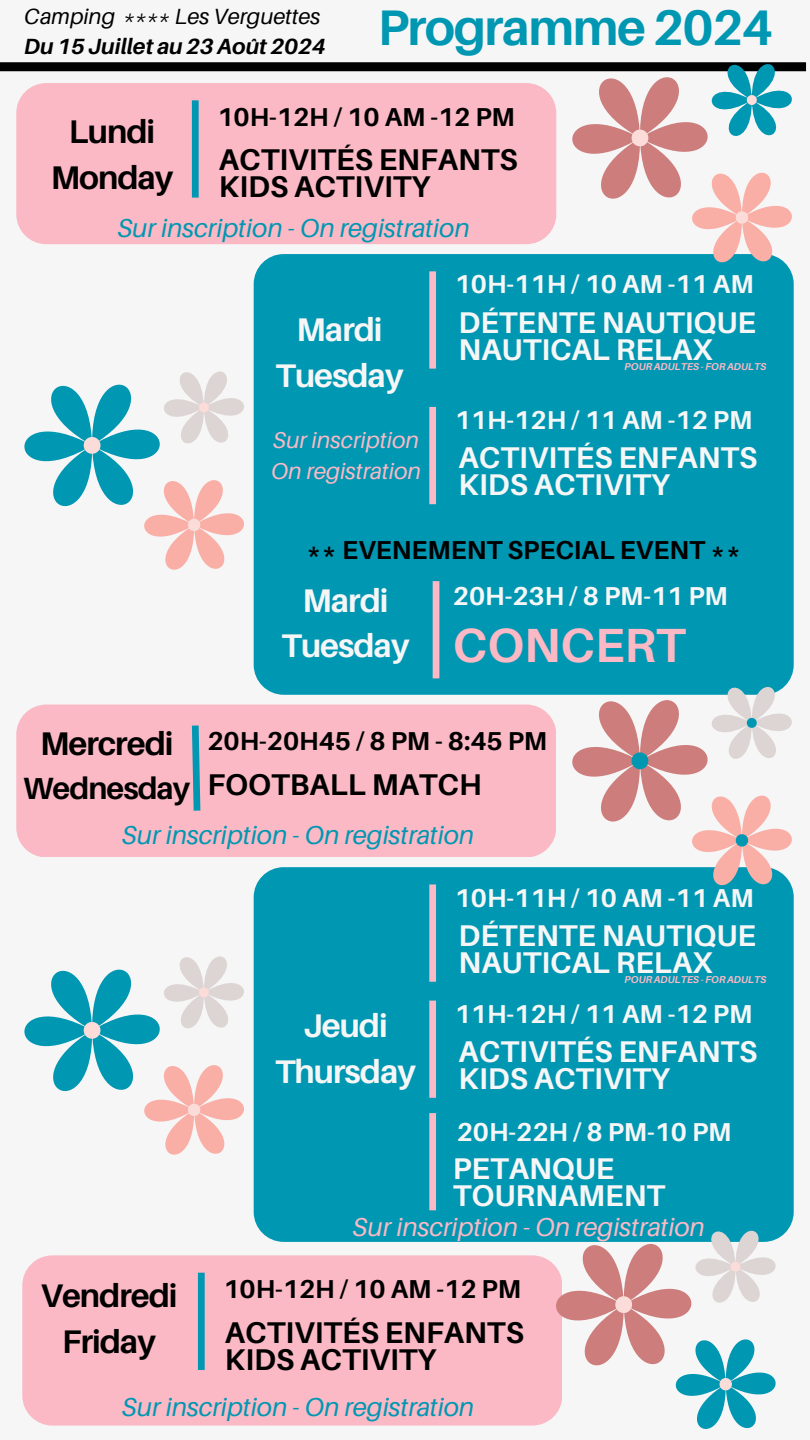
<style>
.page{position:relative;width:810px;height:1440px;background:#f6f6f6}
.page>*{position:absolute;margin:0;border:0;box-sizing:border-box;transform-origin:0 0}
.t1{font:700 50px "Aileron";letter-spacing:-.03em;color:#0097b2}
.t2{font:700 48px "Aileron";color:#fab9c5}
.t3{font:700 32.7px/45.8px "Aileron";letter-spacing:-.03em;color:#f6f6f6;text-align:center}
.t4{font:700 32.7px/45.8px "Aileron";letter-spacing:-.03em;color:#000;text-align:center}
.t5{font:700 30.7px "Aileron";letter-spacing:-.03em;color:#000}
.t6{font:700 30px/27px "Aileron";color:#f6f6f6}
.t7{font:700 30px/27px "Aileron";color:#000}
.t8{font:700 25.9px "Aileron";color:#f6f6f6}
.t9{font:italic 25.9px "Aileron";color:#0097b2}
.t10{font:700 25.9px "Aileron";color:#000}
.t11{font:italic 25.9px "Aileron";color:#fab9c5}
.t12{font:italic 22.9px "Aileron";color:#fab9c5}
.t13{font:italic 22px "Aileron";color:#000}
.t14{font:italic 700 22px "Aileron";color:#000}
.t15{font:italic 700 10px "Aileron";color:#fab9c5}
</style>
<div class="page">
<div style="left:16px;top:83px;width:540px;height:161px;background:#fab9c5;border-radius:30px"></div>
<div style="left:192px;top:100px;width:7px;height:98px;background:#0097b2"></div>
<div style="left:0;top:62px;width:806px;height:9px;background:#000"></div>
<div style="left:254px;top:254px;width:540px;height:441px;background:#0097b2;border-radius:30px"></div>
<div style="left:429px;top:271px;width:7px;height:98px;background:#fab9c5"></div>
<div style="left:429px;top:407px;width:7px;height:97px;background:#fab9c5"></div>
<div style="left:22px;top:1255px;width:540px;height:171px;background:#fab9c5;border-radius:30px"></div>
<div style="left:198px;top:1273px;width:7px;height:97px;background:#0097b2"></div>
<div style="left:254px;top:867px;width:540px;height:375px;background:#0097b2;border-radius:30px"></div>
<div style="left:429px;top:884px;width:7px;height:98px;background:#fab9c5"></div>
<div style="left:429px;top:1001px;width:7px;height:97px;background:#fab9c5"></div>
<div style="left:433px;top:581px;width:6px;height:97px;background:#fab9c5"></div>
<div style="left:16px;top:705px;width:540px;height:152px;background:#fab9c5;border-radius:30px"></div>
<svg style="left:191px;top:725px;width:10px;height:86px"></svg>
<div style="left:429px;top:1113px;width:7px;height:97px;background:#fab9c5"></div>
<svg style="left:24px;top:341px;width:230px;height:261px"></svg>
<svg style="left:548px;top:62px;width:259px;height:232px"></svg>
<svg style="left:548px;top:656px;width:246px;height:261px"></svg>
<svg style="left:532px;top:1218px;width:261px;height:211px"></svg>
<svg style="left:24px;top:926px;width:230px;height:261px"></svg>
<h3 class="t13" style="left:24px;top:2px;width:298px">Camping **** Les Verguettes</h3>
<h6 class="t14" style="left:24px;top:33px;width:303px">Du 15 Juillet au 23 Août 2024</h6>
<h5 class="t1" style="left:378px;top:-4px;width:397px">Programme 2024</h5>
<p class="t4" style="left:51px;top:108px;width:124px">Lundi<br>Monday</p>
<p class="t10" style="left:217px;top:100px;width:299px">10H-12H / 10 AM -12 PM</p>
<h4 class="t7" style="left:219px;top:146px;width:300px">ACTIVITÉS ENFANTS<br>KIDS ACTIVITY</h4>
<h4 class="t9" style="left:118px;top:212px;width:354px">Sur inscription - On registration</h4>
<p class="t3" style="left:276px;top:306px;width:129px">Mardi<br>Tuesday</p>
<h2 class="t12" style="left:273px;top:426px;width:148px">Sur inscription</h2>
<p class="t12" style="left:271px;top:457px;width:152px">On registration</p>
<p class="t8" style="left:455px;top:268px;width:300px">10H-11H / 10 AM -11 AM</p>
<h5 class="t6" style="left:459px;top:308px;width:299px">DÉTENTE NAUTIQUE</h5>
<p class="t6" style="left:459px;top:335px;width:256px">NAUTICAL RELAX</p>
<p class="t15" style="left:625px;top:360px;width:143px">POUR ADULTES - FOR ADULTS</p>
<p class="t8" style="left:455px;top:404px;width:299px">11H-12H / 11 AM -12 PM</p>
<h5 class="t6" style="left:459px;top:444px;width:300px">ACTIVITÉS ENFANTS<br>KIDS ACTIVITY</h5>
<h5 class="t10" style="left:306px;top:533px;width:437px">** EVENEMENT SPECIAL EVENT **</h5>
<p class="t3" style="left:282px;top:577px;width:129px">Mardi<br>Tuesday</p>
<p class="t8" style="left:453px;top:580px;width:276px">20H-23H / 8 PM-11 PM</p>
<p class="t2" style="left:453px;top:616px;width:234px">CONCERT</p>
<h4 class="t4" style="left:40px;top:720px;width:135px">Mercredi</h4>
<h4 class="t5" style="left:23px;top:769px;width:169px">Wednesday</h4>
<h3 class="t10" style="left:207px;top:725px;width:341px">20H-20H45 / 8 PM - 8:45 PM</h3>
<h5 class="t7" style="left:207px;top:770px;width:276px">FOOTBALL MATCH</h5>
<h3 class="t9" style="left:122px;top:819px;width:354px">Sur inscription - On registration</h3>
<h1 class="t3" style="left:275px;top:1002px;width:142px">Jeudi<br>Thursday</h1>
<p class="t8" style="left:455px;top:881px;width:300px">10H-11H / 10 AM -11 AM</p>
<h4 class="t6" style="left:459px;top:921px;width:299px">DÉTENTE NAUTIQUE</h4>
<h3 class="t6" style="left:459px;top:948px;width:256px">NAUTICAL RELAX</h3>
<h6 class="t15" style="left:625px;top:973px;width:143px">POUR ADULTES - FOR ADULTS</h6>
<h5 class="t8" style="left:455px;top:998px;width:299px">11H-12H / 11 AM -12 PM</h5>
<h5 class="t6" style="left:459px;top:1037px;width:300px">ACTIVITÉS ENFANTS<br>KIDS ACTIVITY</h5>
<h6 class="t8" style="left:457px;top:1116px;width:276px">20H-22H / 8 PM-10 PM</h6>
<p class="t6" style="left:453px;top:1155px;width:214px">PETANQUE<br>TOURNAMENT</p>
<p class="t11" style="left:353px;top:1210px;width:354px">Sur inscription - On registration</p>
<h3 class="t4" style="left:41px;top:1272px;width:139px">Vendredi<br>Friday</h3>
<h5 class="t10" style="left:223px;top:1273px;width:299px">10H-12H / 10 AM -12 PM</h5>
<h4 class="t7" style="left:225px;top:1318px;width:300px">ACTIVITÉS ENFANTS<br>KIDS ACTIVITY</h4>
<h5 class="t9" style="left:122px;top:1391px;width:354px">Sur inscription - On registration</h5>
</div>
